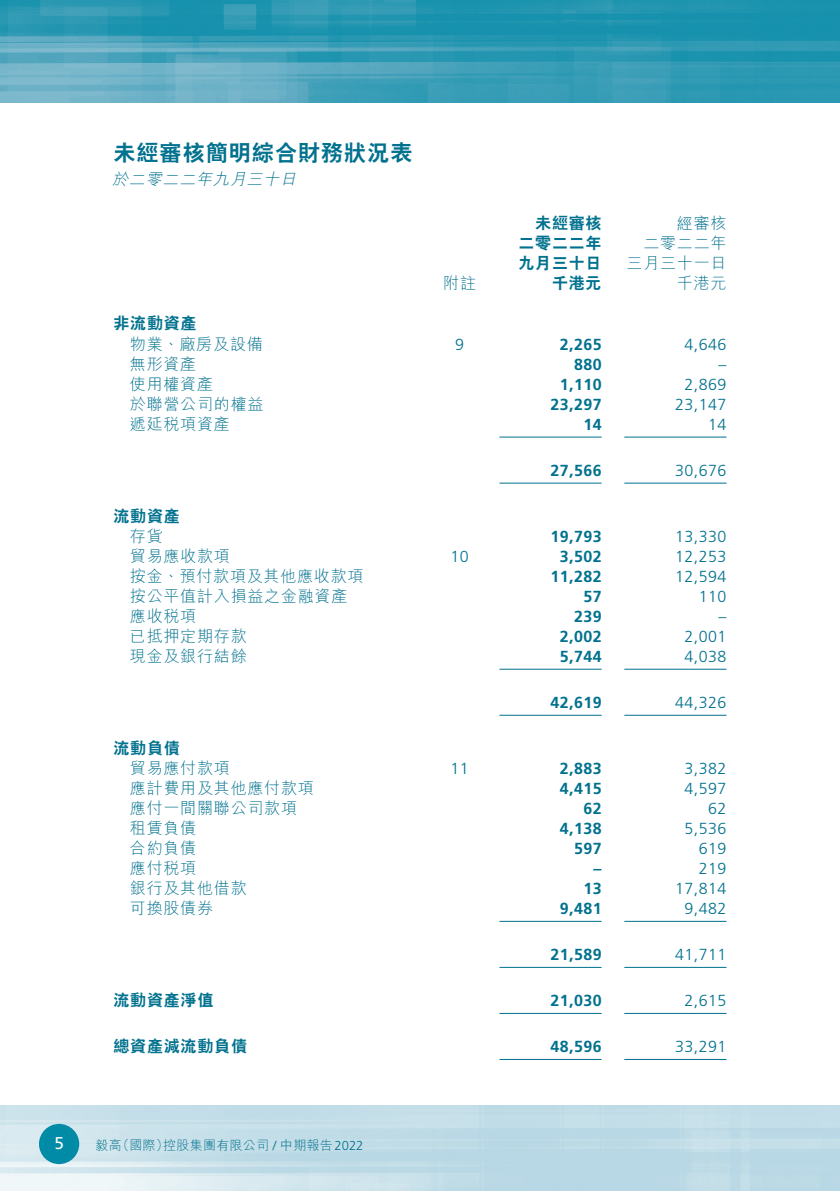
<style>
.page{position:relative;width:840px;height:1191px;background:#fff}
.page>*{position:absolute;margin:0;border:0;box-sizing:border-box;transform-origin:0 0}
._01_H1{font:800 22px "C Hei 2 HK";letter-spacing:.05em;color:#00718e}
.t1{font:17px "Frutiger LT Std";color:#fff}
._50_Table_txt{font:300 16px "M Hei HK";letter-spacing:.05em;color:#00718e}
._50_Table_txt-2{font:300 16px "Frutiger LT Std";letter-spacing:.03em;color:#00718e}
._50_Table_txt-3{font:700 16px "Frutiger LT Std";letter-spacing:.03em;color:#00718e}
._50_Table_txt-4{font:800 16px "C Hei 2 HK";letter-spacing:.05em;color:#00718e}
._00_txt{font:italic 300 16px "M Hei HK";color:#00718e}
.t2{font:300 13px "M Hei HK";letter-spacing:.02em;color:#00718e}
.s1{font-family:"Frutiger LT Std"}
</style>
<div class="page">
<img style="left:0;top:1105px;width:839px;height:86px">
<img style="left:0;top:0;width:839px;height:102px">
<div style="left:39px;top:1123px;width:40px;height:41px;background:#018ba7;border-radius:50%"></div>
<hr style="left:499px;top:436px;width:102px;height:1px;background:#00718e">
<hr style="left:624px;top:436px;width:102px;height:1px;background:#00718e">
<hr style="left:499px;top:482px;width:102px;height:1px;background:#00718e">
<hr style="left:624px;top:482px;width:102px;height:1px;background:#00718e">
<hr style="left:499px;top:668px;width:102px;height:1px;background:#00718e">
<hr style="left:624px;top:668px;width:102px;height:1px;background:#00718e">
<hr style="left:499px;top:714px;width:102px;height:1px;background:#00718e">
<hr style="left:624px;top:714px;width:102px;height:1px;background:#00718e">
<hr style="left:499px;top:920px;width:102px;height:1px;background:#00718e">
<hr style="left:624px;top:920px;width:102px;height:1px;background:#00718e">
<hr style="left:499px;top:967px;width:102px;height:1px;background:#00718e">
<hr style="left:624px;top:967px;width:102px;height:1px;background:#00718e">
<hr style="left:499px;top:1013px;width:102px;height:1px;background:#00718e">
<hr style="left:624px;top:1013px;width:102px;height:1px;background:#00718e">
<hr style="left:499px;top:1059px;width:102px;height:1px;background:#00718e">
<hr style="left:624px;top:1059px;width:102px;height:1px;background:#00718e">
<p class="_01_H1" style="left:113px;top:142px;width:300px">未經審核簡明綜合財務狀況表</p>
<p class="_00_txt" style="left:112px;top:171px;width:189px">於二零二二年九月三十日</p>
<p class="_50_Table_txt-4" style="left:113px;top:315px;width:85px">非流動資產</p>
<p class="_50_Table_txt" style="left:130px;top:335px;width:134px">物業、廠房及設備</p>
<p class="_50_Table_txt" style="left:130px;top:355px;width:68px">無形資產</p>
<p class="_50_Table_txt" style="left:130px;top:375px;width:85px">使用權資產</p>
<p class="_50_Table_txt" style="left:130px;top:395px;width:135px">於聯營公司的權益</p>
<p class="_50_Table_txt" style="left:130px;top:415px;width:101px">遞延稅項資產</p>
<p class="_50_Table_txt-4" style="left:113px;top:507px;width:68px">流動資產</p>
<p class="_50_Table_txt" style="left:130px;top:527px;width:34px">存貨</p>
<p class="_50_Table_txt" style="left:130px;top:547px;width:101px">貿易應收款項</p>
<p class="_50_Table_txt" style="left:130px;top:567px;width:235px">按金、預付款項及其他應收款項</p>
<p class="_50_Table_txt" style="left:130px;top:587px;width:219px">按公平值計入損益之金融資產</p>
<p class="_50_Table_txt" style="left:130px;top:607px;width:68px">應收稅項</p>
<p class="_50_Table_txt" style="left:130px;top:627px;width:118px">已抵押定期存款</p>
<p class="_50_Table_txt" style="left:130px;top:647px;width:118px">現金及銀行結餘</p>
<p class="_50_Table_txt-4" style="left:113px;top:739px;width:68px">流動負債</p>
<p class="_50_Table_txt" style="left:130px;top:759px;width:101px">貿易應付款項</p>
<p class="_50_Table_txt" style="left:130px;top:779px;width:185px">應計費用及其他應付款項</p>
<p class="_50_Table_txt" style="left:130px;top:799px;width:168px">應付一間關聯公司款項</p>
<p class="_50_Table_txt" style="left:130px;top:819px;width:68px">租賃負債</p>
<p class="_50_Table_txt" style="left:130px;top:839px;width:68px">合約負債</p>
<p class="_50_Table_txt" style="left:130px;top:859px;width:68px">應付稅項</p>
<p class="_50_Table_txt" style="left:130px;top:879px;width:118px">銀行及其他借款</p>
<p class="_50_Table_txt" style="left:130px;top:899px;width:85px">可換股債券</p>
<p class="_50_Table_txt-4" style="left:113px;top:991px;width:101px">流動資產淨值</p>
<p class="_50_Table_txt-4" style="left:113px;top:1037px;width:135px">總資產減流動負債</p>
<p class="t1" style="left:54px;top:1133px;width:11px">5</p>
<p class="t2" style="left:96px;top:1138px;width:28px">毅高</p>
<p class="t2" style="left:116px;top:1138px;width:54px">（國際）</p>
<p class="t2" style="left:163px;top:1138px;width:201px">控股集團有限公司 <span class="s1">/</span> 中期報告<span class="s1">2022</span></p>
<p class="_50_Table_txt" style="left:443px;top:275px;width:34px">附註</p>
<p class="_50_Table_txt-2" style="left:455px;top:335px;width:10px">9</p>
<p class="_50_Table_txt-2" style="left:450px;top:547px;width:20px">10</p>
<p class="_50_Table_txt-2" style="left:450px;top:759px;width:20px">11</p>
<p class="_50_Table_txt-4" style="left:535px;top:215px;width:68px">未經審核</p>
<p class="_50_Table_txt-4" style="left:518px;top:235px;width:85px">二零二二年</p>
<p class="_50_Table_txt-4" style="left:518px;top:255px;width:85px">九月三十日</p>
<p class="_50_Table_txt-4" style="left:551px;top:275px;width:51px">千港元</p>
<p class="_50_Table_txt" style="left:676px;top:215px;width:51px">經審核</p>
<p class="_50_Table_txt" style="left:643px;top:235px;width:85px">二零二二年</p>
<p class="_50_Table_txt" style="left:626px;top:255px;width:101px">三月三十一日</p>
<p class="_50_Table_txt" style="left:676px;top:275px;width:51px">千港元</p>
<p class="_50_Table_txt-3" style="left:559px;top:334px;width:43px">2,265</p>
<p class="_50_Table_txt-2" style="left:684px;top:335px;width:43px">4,646</p>
<p class="_50_Table_txt-3" style="left:573px;top:354px;width:29px">880</p>
<p class="_50_Table_txt-2" style="left:718px;top:355px;width:9px">–</p>
<p class="_50_Table_txt-3" style="left:559px;top:374px;width:43px">1,110</p>
<p class="_50_Table_txt-2" style="left:684px;top:375px;width:43px">2,869</p>
<p class="_50_Table_txt-3" style="left:550px;top:394px;width:53px">23,297</p>
<p class="_50_Table_txt-2" style="left:674px;top:395px;width:53px">23,147</p>
<p class="_50_Table_txt-3" style="left:583px;top:414px;width:20px">14</p>
<p class="_50_Table_txt-2" style="left:707px;top:415px;width:20px">14</p>
<p class="_50_Table_txt-3" style="left:550px;top:460px;width:53px">27,566</p>
<p class="_50_Table_txt-2" style="left:674px;top:461px;width:53px">30,676</p>
<p class="_50_Table_txt-3" style="left:550px;top:526px;width:53px">19,793</p>
<p class="_50_Table_txt-2" style="left:674px;top:527px;width:53px">13,330</p>
<p class="_50_Table_txt-3" style="left:559px;top:546px;width:43px">3,502</p>
<p class="_50_Table_txt-2" style="left:674px;top:547px;width:53px">12,253</p>
<p class="_50_Table_txt-3" style="left:550px;top:566px;width:53px">11,282</p>
<p class="_50_Table_txt-2" style="left:674px;top:567px;width:53px">12,594</p>
<p class="_50_Table_txt-3" style="left:583px;top:586px;width:20px">57</p>
<p class="_50_Table_txt-2" style="left:698px;top:587px;width:29px">110</p>
<p class="_50_Table_txt-3" style="left:573px;top:606px;width:29px">239</p>
<p class="_50_Table_txt-2" style="left:718px;top:607px;width:9px">–</p>
<p class="_50_Table_txt-3" style="left:559px;top:626px;width:43px">2,002</p>
<p class="_50_Table_txt-2" style="left:684px;top:627px;width:43px">2,001</p>
<p class="_50_Table_txt-3" style="left:559px;top:646px;width:43px">5,744</p>
<p class="_50_Table_txt-2" style="left:684px;top:647px;width:43px">4,038</p>
<p class="_50_Table_txt-3" style="left:550px;top:692px;width:53px">42,619</p>
<p class="_50_Table_txt-2" style="left:674px;top:693px;width:53px">44,326</p>
<p class="_50_Table_txt-3" style="left:559px;top:758px;width:43px">2,883</p>
<p class="_50_Table_txt-2" style="left:684px;top:759px;width:43px">3,382</p>
<p class="_50_Table_txt-3" style="left:559px;top:778px;width:43px">4,415</p>
<p class="_50_Table_txt-2" style="left:684px;top:779px;width:43px">4,597</p>
<p class="_50_Table_txt-3" style="left:583px;top:798px;width:20px">62</p>
<p class="_50_Table_txt-2" style="left:707px;top:799px;width:20px">62</p>
<p class="_50_Table_txt-3" style="left:559px;top:818px;width:43px">4,138</p>
<p class="_50_Table_txt-2" style="left:684px;top:819px;width:43px">5,536</p>
<p class="_50_Table_txt-3" style="left:573px;top:838px;width:29px">597</p>
<p class="_50_Table_txt-2" style="left:698px;top:839px;width:29px">619</p>
<p class="_50_Table_txt-3" style="left:593px;top:858px;width:9px">–</p>
<p class="_50_Table_txt-2" style="left:698px;top:859px;width:29px">219</p>
<p class="_50_Table_txt-3" style="left:583px;top:878px;width:20px">13</p>
<p class="_50_Table_txt-2" style="left:674px;top:879px;width:53px">17,814</p>
<p class="_50_Table_txt-3" style="left:559px;top:898px;width:43px">9,481</p>
<p class="_50_Table_txt-2" style="left:684px;top:899px;width:43px">9,482</p>
<p class="_50_Table_txt-3" style="left:550px;top:944px;width:53px">21,589</p>
<p class="_50_Table_txt-2" style="left:674px;top:945px;width:53px">41,711</p>
<p class="_50_Table_txt-3" style="left:550px;top:991px;width:53px">21,030</p>
<p class="_50_Table_txt-2" style="left:684px;top:991px;width:43px">2,615</p>
<p class="_50_Table_txt-3" style="left:550px;top:1037px;width:53px">48,596</p>
<p class="_50_Table_txt-2" style="left:674px;top:1037px;width:53px">33,291</p>
</div>
